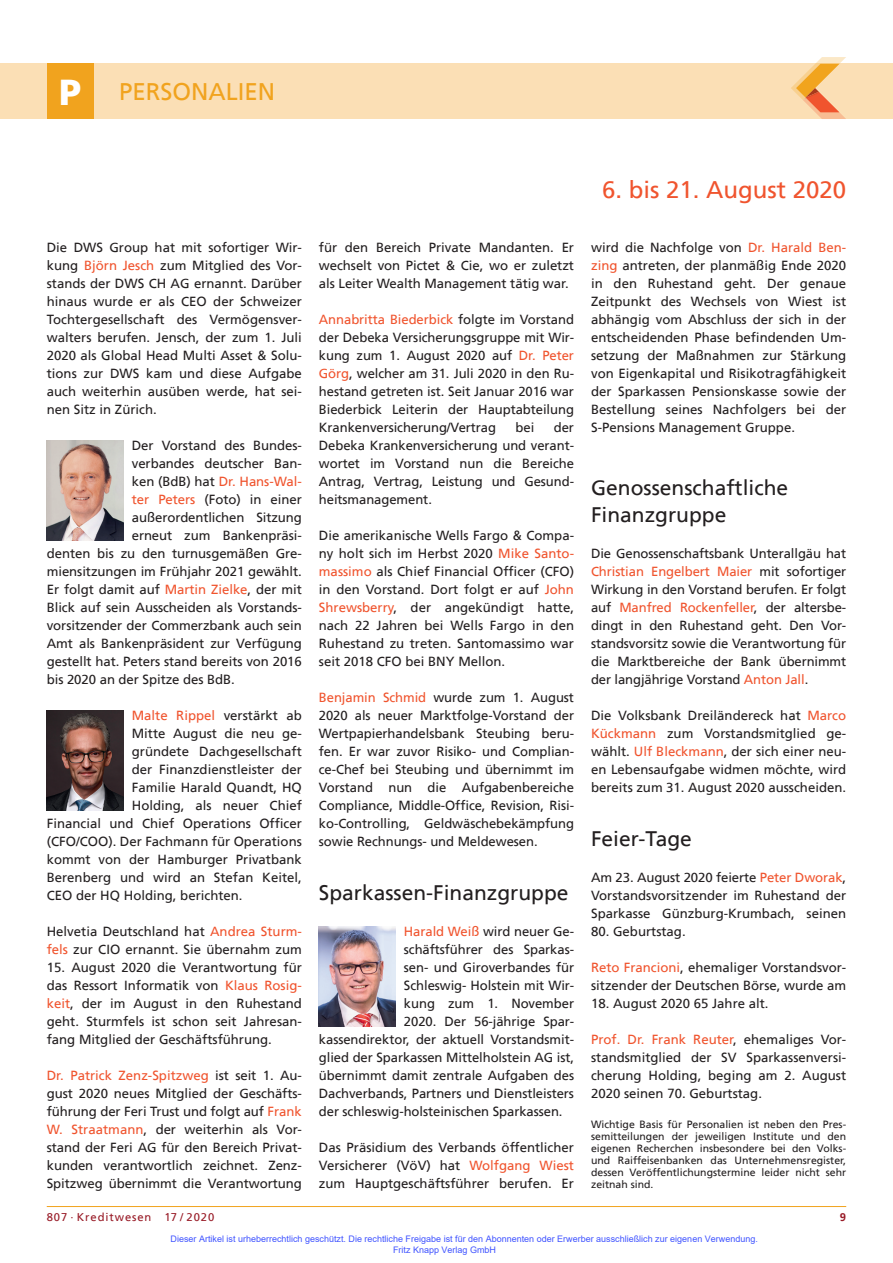
<style>
.page{position:relative;width:893px;height:1263px;background:#fff}
.page>*{position:absolute;margin:0;border:0;box-sizing:border-box;transform-origin:0 0}
.t1{font:24px "Frutiger";color:#f0542e}
.t2{font:24px "Frutiger";color:#f1a31e}
.t3{font:21px/27px "Frutiger";color:#231f20}
.t4{font:13.2px/18px "Frutiger";letter-spacing:-.005em;color:#231f20;text-align:justify}
.t5{font:13.2px "Frutiger";color:#f0542e}
.t6{font:11.25px "Frutiger";letter-spacing:.08em;color:#981a26}
.t7{font:700 11.25px "Frutiger";color:#981a26}
.t8{font:10.5px/12px "Frutiger";color:#231f20;text-align:justify}
.t9{font:9px/10.8px "Arial";color:#4054ff}
.s1{font-weight:900;font-size:36px;color:#fff}
.s2{color:#f0542e}
.s3{color:#231f20}
</style>
<div class="page">
<div style="left:0;top:64px;width:893px;height:55px;background:#fbdfb5"></div>
<svg style="left:791px;top:57px;width:55px;height:62px"></svg>
<hr style="left:47px;top:1206px;width:799px;height:1px;background:#f1a31e">
<div style="left:47px;top:64px;width:47px;height:55px;background:#f1a31e"></div>
<img style="left:47px;top:440px;width:76px;height:100px">
<img style="left:47px;top:710px;width:76px;height:100px">
<img style="left:319px;top:926px;width:76px;height:100px">
<h1 class="t2" style="left:59px;top:81px;width:217px"><span class="s1">P</span> PERSONALIEN</h1>
<p class="t4" style="left:47px;top:239px;width:257px">Die DWS Group hat mit sofortiger Wir&shy;kung <span class="s2">Björn Jesch</span> zum Mitglied des Vor&shy;stands der DWS CH AG ernannt. Darüber hinaus wurde er als CEO der Schweizer Tochtergesellschaft des Vermögensver&shy;walters berufen. Jensch, der zum 1. Juli 2020 als Global Head Multi Asset &amp; Solu&shy;tions zur DWS kam und diese Aufgabe auch weiterhin ausüben werde, hat sei&shy;nen Sitz in Zürich.</p>
<p class="t4" style="left:132px;top:437px;width:172px">Der Vorstand des Bundes-</p>
<p class="t4" style="left:132px;top:455px;width:172px">verbandes deutscher Ban-</p>
<p class="t5" style="left:132px;top:475px;width:172px"><span class="s3">ken (BdB) hat</span> Dr. Hans-Wal-</p>
<p class="t4" style="left:132px;top:491px;width:172px"><span class="s2">ter Peters</span> (Foto) in einer</p>
<p class="t4" style="left:132px;top:509px;width:172px">außerordentlichen Sitzung</p>
<p class="t4" style="left:132px;top:527px;width:172px">erneut zum Bankenpräsi-</p>
<p class="t4" style="left:47px;top:545px;width:257px">denten bis zu den turnusgemäßen Gre-</p>
<p class="t4" style="left:47px;top:563px;width:257px">miensitzungen im Frühjahr 2021 gewählt.</p>
<p class="t4" style="left:47px;top:581px;width:257px">Er folgt damit auf <span class="s2">Martin Zielke</span>, der mit</p>
<p class="t4" style="left:47px;top:599px;width:257px">Blick auf sein Ausscheiden als Vorstands-</p>
<p class="t4" style="left:47px;top:617px;width:257px">vorsitzender der Commerzbank auch sein</p>
<p class="t4" style="left:47px;top:635px;width:257px">Amt als Bankenpräsident zur Verfügung</p>
<p class="t4" style="left:47px;top:653px;width:257px">gestellt hat. Peters stand bereits von 2016</p>
<p class="t4" style="left:47px;top:671px;width:190px">bis 2020 an der Spitze des BdB.</p>
<p class="t5" style="left:132px;top:709px;width:172px">Malte Rippel <span class="s3">verstärkt ab</span></p>
<p class="t4" style="left:132px;top:725px;width:172px">Mitte August die neu ge-</p>
<p class="t4" style="left:132px;top:743px;width:172px">gründete Dachgesellschaft</p>
<p class="t4" style="left:132px;top:761px;width:172px">der Finanzdienstleister der</p>
<p class="t4" style="left:132px;top:779px;width:172px">Familie Harald Quandt, HQ</p>
<p class="t4" style="left:132px;top:797px;width:172px">Holding, als neuer Chief</p>
<p class="t4" style="left:47px;top:815px;width:257px">Financial und Chief Operations Officer</p>
<p class="t4" style="left:47px;top:833px;width:257px">(CFO/COO). Der Fachmann für Operations</p>
<p class="t4" style="left:47px;top:851px;width:257px">kommt von der Hamburger Privatbank</p>
<p class="t4" style="left:47px;top:869px;width:257px">Berenberg und wird an Stefan Keitel,</p>
<p class="t4" style="left:47px;top:887px;width:197px">CEO der HQ Holding, berichten.</p>
<p class="t4" style="left:47px;top:923px;width:257px">Helvetia Deutschland hat <span class="s2">Andrea Sturm&shy;fels</span> zur CIO ernannt. Sie übernahm zum</p>
<p class="t4" style="left:47px;top:959px;width:257px">15. August 2020 die Verantwortung für das Ressort Informatik von <span class="s2">Klaus Rosig&shy;keit</span>, der im August in den Ruhestand geht. Sturmfels ist schon seit Jahresan&shy;fang Mitglied der Geschäftsführung.</p>
<p class="t4" style="left:47px;top:1067px;width:257px"><span class="s2">Dr. Patrick Zenz-Spitzweg</span> ist seit 1. Au&shy;gust 2020 neues Mitglied der Geschäfts&shy;führung der Feri Trust und folgt auf <span class="s2">Frank W. Straatmann</span>, der weiterhin als Vor&shy;stand der Feri AG für den Bereich Privat&shy;kunden verantwortlich zeichnet. Zenz-Spitzweg übernimmt die Verantwortung</p>
<p class="t4" style="left:319px;top:239px;width:257px">für den Bereich Private Mandanten. Er wechselt von Pictet &amp; Cie, wo er zuletzt als Leiter Wealth Management tätig war.</p>
<p class="t4" style="left:319px;top:311px;width:257px"><span class="s2">Annabritta Biederbick</span> folgte im Vorstand der Debeka Versicherungsgruppe mit Wir&shy;kung zum 1. August 2020 auf <span class="s2">Dr. Peter Görg</span>, welcher am 31. Juli 2020 in den Ru&shy;hestand getreten ist. Seit Januar 2016 war Biederbick Leiterin der Hauptabteilung Krankenversicherung/Vertrag</p>
<p class="t4" style="left:319px;top:419px;width:257px;text-indent:235px">der Debeka Krankenversicherung und verant&shy;wortet im Vorstand nun die Bereiche Antrag, Vertrag, Leistung und Gesund&shy;heitsmanagement.</p>
<p class="t4" style="left:319px;top:527px;width:257px">Die amerikanische Wells Fargo &amp; Compa&shy;ny holt sich im Herbst 2020 <span class="s2">Mike Santo&shy;massimo</span> als Chief Financial Officer (CFO) in den Vorstand. Dort folgt er auf <span class="s2">John Shrewsberry</span>, der angekündigt hatte, nach 22 Jahren bei Wells Fargo in den Ruhestand zu treten. Santomassimo war seit 2018 CFO bei BNY Mellon.</p>
<p class="t4" style="left:319px;top:689px;width:257px"><span class="s2">Benjamin Schmid</span> wurde zum 1. August 2020 als neuer Marktfolge-Vorstand der Wertpapierhandelsbank Steubing beru&shy;fen. Er war zuvor Risiko- und Complian&shy;ce-Chef bei Steubing und übernimmt im Vorstand nun die Aufgabenbereiche Compliance, Middle-Office, Revision, Risi&shy;ko-Controlling, Geldwäschebekämpfung sowie Rechnungs- und Meldewesen.</p>
<h2 class="t3" style="left:319px;top:880px;width:251px">Sparkassen-Finanzgruppe</h2>
<p class="t4" style="left:404px;top:923px;width:172px"><span class="s2">Harald Weiß</span> wird neuer Ge-</p>
<p class="t4" style="left:404px;top:941px;width:172px">schäftsführer des Sparkas-</p>
<p class="t4" style="left:404px;top:959px;width:172px">sen- und Giroverbandes für</p>
<p class="t4" style="left:404px;top:977px;width:172px">Schleswig- Holstein mit Wir-</p>
<p class="t4" style="left:404px;top:995px;width:172px">kung zum 1. November</p>
<p class="t4" style="left:404px;top:1013px;width:172px">2020. Der 56-jährige Spar-</p>
<p class="t4" style="left:319px;top:1031px;width:257px">kassendirektor, der aktuell Vorstandsmit-</p>
<p class="t4" style="left:319px;top:1049px;width:257px">glied der Sparkassen Mittelholstein AG ist,</p>
<p class="t4" style="left:319px;top:1067px;width:257px">übernimmt damit zentrale Aufgaben des</p>
<p class="t4" style="left:319px;top:1085px;width:257px">Dachverbands, Partners und Dienstleisters</p>
<p class="t4" style="left:319px;top:1103px;width:245px">der schleswig-holsteinischen Sparkassen.</p>
<p class="t4" style="left:319px;top:1139px;width:257px">Das Präsidium des Verbands öffentlicher Versicherer (VöV) hat <span class="s2">Wolfgang Wiest </span>zum Hauptgeschäftsführer berufen. Er</p>
<p class="t4" style="left:516px;top:419px;width:20px">bei</p>
<h1 class="t1" style="left:602px;top:179px;width:246px">6. bis 21. August 2020</h1>
<p class="t4" style="left:591px;top:239px;width:257px">wird die Nachfolge von <span class="s2">Dr. Harald Ben&shy;zing</span> antreten, der planmäßig Ende 2020 in den Ruhestand geht. Der genaue Zeitpunkt des Wechsels von Wiest ist abhängig vom Abschluss der sich in der entscheidenden Phase befindenden Um&shy;setzung der Maßnahmen zur Stärkung von Eigenkapital und Risikotragfähigkeit der Sparkassen Pensionskasse sowie der Bestellung seines Nachfolgers bei der S-Pensions Management Gruppe.</p>
<h2 class="t3" style="left:591px;top:475px;width:199px">Genossenschaftliche<br>Finanzgruppe</h2>
<p class="t4" style="left:591px;top:545px;width:257px">Die Genossenschaftsbank Unterallgäu hat <span class="s2">Christian Engelbert Maier</span> mit sofortiger Wirkung in den Vorstand berufen. Er folgt auf <span class="s2">Manfred Rockenfeller</span>, der altersbe&shy;dingt in den Ruhestand geht. Den Vor&shy;standsvorsitz sowie die Verantwortung für die Marktbereiche der Bank übernimmt der langjährige Vorstand <span class="s2">Anton Jall</span>.</p>
<p class="t4" style="left:591px;top:707px;width:257px">Die Volksbank Dreiländereck hat <span class="s2">Marco Kückmann</span> zum Vorstandsmitglied ge&shy;wählt. <span class="s2">Ulf Bleckmann</span>, der sich einer neu&shy;en Lebensaufgabe widmen möchte, wird bereits zum 31. August 2020 ausscheiden.</p>
<h2 class="t3" style="left:591px;top:826px;width:102px">Feier-Tage</h2>
<p class="t4" style="left:591px;top:869px;width:257px">Am 23. August 2020 feierte <span class="s2">Peter Dworak</span>, Vorstandsvorsitzender im Ruhestand der Sparkasse Günzburg-Krumbach, seinen</p>
<p class="t4" style="left:591px;top:923px;width:96px">80. Geburtstag.</p>
<p class="t4" style="left:591px;top:959px;width:257px"><span class="s2">Reto Francioni</span>, ehemaliger Vorstandsvor&shy;sitzender der Deutschen Börse, wurde am</p>
<p class="t4" style="left:591px;top:995px;width:179px">18. August 2020 65 Jahre alt.</p>
<p class="t4" style="left:591px;top:1031px;width:257px"><span class="s2">Prof. Dr. Frank Reuter</span>, ehemaliges Vor&shy;standsmitglied der SV Sparkassenversi&shy;cherung Holding, beging am 2. August 2020 seinen 70. Geburtstag.</p>
<p class="t8" style="left:591px;top:1119px;width:257px">Wichtige Basis für Personalien ist neben den Pres&shy;semitteilungen der jeweiligen Institute und den eigenen Recherchen insbesondere bei den Volks&shy;und Raiffeisenbanken das Unternehmensregister, dessen Veröffentlichungstermine leider nicht sehr zeitnah sind.</p>
<p class="t6" style="left:47px;top:1211px;width:169px">807 · Kreditwesen 17 / 2020</p>
<p class="t7" style="left:840px;top:1211px;width:8px">9</p>
<p class="t9" style="left:393px;top:1233px;width:366px;text-indent:-223px">Dieser Artikel ist urheberrechtlich geschützt. Die rechtliche Freigabe ist für den Abonnenten oder Erwerber ausschließlich zur eigenen Verwendung.<br>Fritz Knapp Verlag GmbH</p>
</div>
